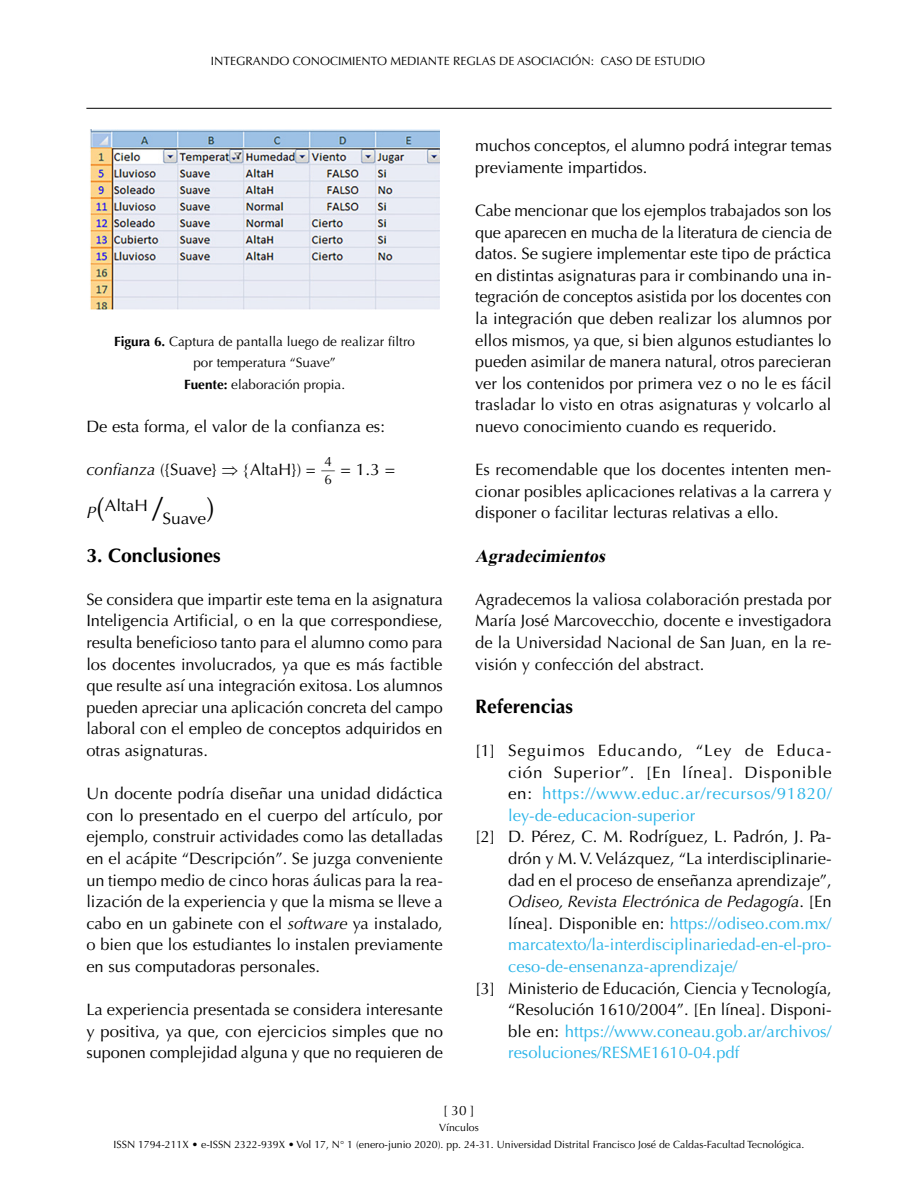
<style>
.page{position:relative;width:918px;height:1188px;background:#fff}
.page>*{position:absolute;margin:0;border:0;box-sizing:border-box;transform-origin:0 0}
.t1{font:700 19.5px "Optima LT Std";color:#000}
.t2{font:italic 700 18px "Times New Roman";color:#000}
.t3{font:16.5px/21.6px "Optima LT Std";color:#000;text-align:justify}
.t4{font:16.5px "Optima LT Std";color:#000;scale:1.05 1}
.t5{font:13.5px/21.6px "Optima LT Std";color:#000;text-align:center}
.t6{font:12px "Optima LT Std";color:#000}
.t7{font:10.5px/16.5px "Optima LT Std";color:#000;text-align:center}
.s1{font-weight:700}
.s2{font-style:italic}
.s3{font-size:30px}
.s4{font-size:33px}
.s5{color:#27b3e8}
</style>
<div class="page">
<hr style="left:86px;top:108px;width:746px;height:1px;background:#000">
<img style="left:90px;top:130px;width:350px;height:180px">
<p class="t6" style="left:211px;top:54px;width:13px">Integrando</p>
<p class="t6" style="left:293px;top:54px;width:9px">conocimiento</p>
<p class="t6" style="left:390px;top:54px;width:9px">mediante</p>
<p class="t6" style="left:453px;top:54px;width:8px">reglas</p>
<p class="t6" style="left:499px;top:54px;width:26px">de asociaci</p>
<p class="t6" style="left:572px;top:54px;width:38px">ón: caso</p>
<p class="t6" style="left:636px;top:54px;width:27px">de estudio</p>
<p class="t5" style="left:114px;top:330px;width:302px"><span class="s1">Figura 6.</span> Captura de pantalla luego de realizar filtro por temperatura “Suave”<br><span class="s1">Fuente:</span> elaboración propia.</p>
<p class="t3" style="left:86px;top:416px;width:300px">De esta forma, el valor de la confianza es:</p>
<p class="t3" style="left:86px;top:459px;width:231px"><span class="s2">confianza</span> ({Suave} ⇒ AltaH}) =</p>
<p class="t5" style="left:324px;top:451px;width:9px">4</p>
<p class="t5" style="left:321px;top:464px;width:15px;line-height:10.5px;text-align:left">—<br>6</p>
<p class="t4" style="left:341px;top:460px;width:54px">= 1.3 =</p>
<p class="t4" style="left:86px;top:502px;width:124px"><span class="s2">P</span><span class="s3">(</span>AltaH <span class="s4">/</span>Suave<span class="s3">)</span></p>
<p class="t1" style="left:86px;top:544px;width:136px">3. Conclusiones</p>
<p class="t3" style="left:86px;top:589px;width:358px">Se considera que impartir este tema en la asignatura Inteligencia Artificial, o en la que correspondiese, resulta beneficioso tanto para el alumno como para los docentes involucrados, ya que es más factible que resulte así una integración exitosa. Los alumnos pueden apreciar una aplicación concreta del campo laboral con el empleo de conceptos adquiridos en otras asignaturas.</p>
<p class="t3" style="left:86px;top:783px;width:358px">Un docente podría diseñar una unidad didáctica con lo presentado en el cuerpo del artículo, por ejemplo, construir actividades como las detalladas en el acápite “Descripción”. Se juzga conveniente un tiempo medio de cinco horas áulicas para la rea&shy;lización de la experiencia y que la misma se lleve a cabo en un gabinete con el <span class="s2">software</span> ya instalado, o bien que los estudiantes lo instalen previamente en sus computadoras personales.</p>
<p class="t3" style="left:86px;top:999px;width:358px">La experiencia presentada se considera interesante y positiva, ya que, con ejercicios simples que no suponen complejidad alguna y que no requieren de</p>
<p class="t3" style="left:475px;top:135px;width:358px">muchos conceptos, el alumno podrá integrar temas previamente impartidos.</p>
<p class="t3" style="left:475px;top:200px;width:358px">Cabe mencionar que los ejemplos trabajados son los que aparecen en mucha de la literatura de ciencia de datos. Se sugiere implementar este tipo de práctica en distintas asignaturas para ir combinando una in&shy;tegración de conceptos asistida por los docentes con la integración que deben realizar los alumnos por ellos mismos, ya que, si bien algunos estudiantes lo pueden asimilar de manera natural, otros parecieran ver los contenidos por primera vez o no le es fácil trasladar lo visto en otras asignaturas y volcarlo al nuevo conocimiento cuando es requerido.</p>
<p class="t3" style="left:475px;top:459px;width:358px">Es recomendable que los docentes intenten men&shy;cionar posibles aplicaciones relativas a la carrera y disponer o facilitar lecturas relativas a ello.</p>
<p class="t2" style="left:475px;top:543px;width:136px">Agradecimientos</p>
<p class="t3" style="left:475px;top:589px;width:358px">Agradecemos la valiosa colaboración prestada por María José Marcovecchio, docente e investigadora de la Universidad Nacional de San Juan, en la re&shy;visión y confección del abstract.</p>
<p class="t1" style="left:475px;top:695px;width:100px">Referencias</p>
<p class="t3" style="left:508px;top:740px;width:325px;text-indent:-33px">[1] Seguimos Educando, “Ley de Educa&shy;ción Superior”. [En línea]. Disponible en: <span class="s5">https://www.educ.ar/recursos/91820/ ley-de-educacion-superior</span></p>
<p class="t3" style="left:508px;top:826px;width:325px;text-indent:-33px">[2] D. Pérez, C. M. Rodríguez, L. Padrón, J. Pa&shy;drón y M. V. Velázquez, “La interdisciplinarie&shy;dad en el proceso de enseñanza aprendizaje”, <span class="s2">Odiseo, Revista Electrónica de Pedagogía</span>. [En línea]. Disponible en: <span class="s5">https://odiseo.com.mx/ marcatexto/la-interdisciplinariedad-en-el-pro&shy;ceso-de-ensenanza-aprendizaje/</span></p>
<p class="t3" style="left:508px;top:977px;width:325px;text-indent:-33px">[3] Ministerio de Educación, Ciencia y Tecnología, “Resolución 1610/2004”. [En línea]. Disponi&shy;ble en: <span class="s5">https://www.coneau.gob.ar/archivos/ resoluciones/RESME1610-04.pdf</span></p>
<p class="t5" style="left:443px;top:1100px;width:33px">[ 30 ]</p>
<p class="t7" style="left:114px;top:1120px;width:692px">Vínculos<br>ISSN 1794-211X • e-ISSN 2322-939X • Vol 17, N° 1 (enero-junio 2020). pp. 24-31. Universidad Distrital Francisco José de Caldas-Facultad Tecnológica.</p>
</div>
